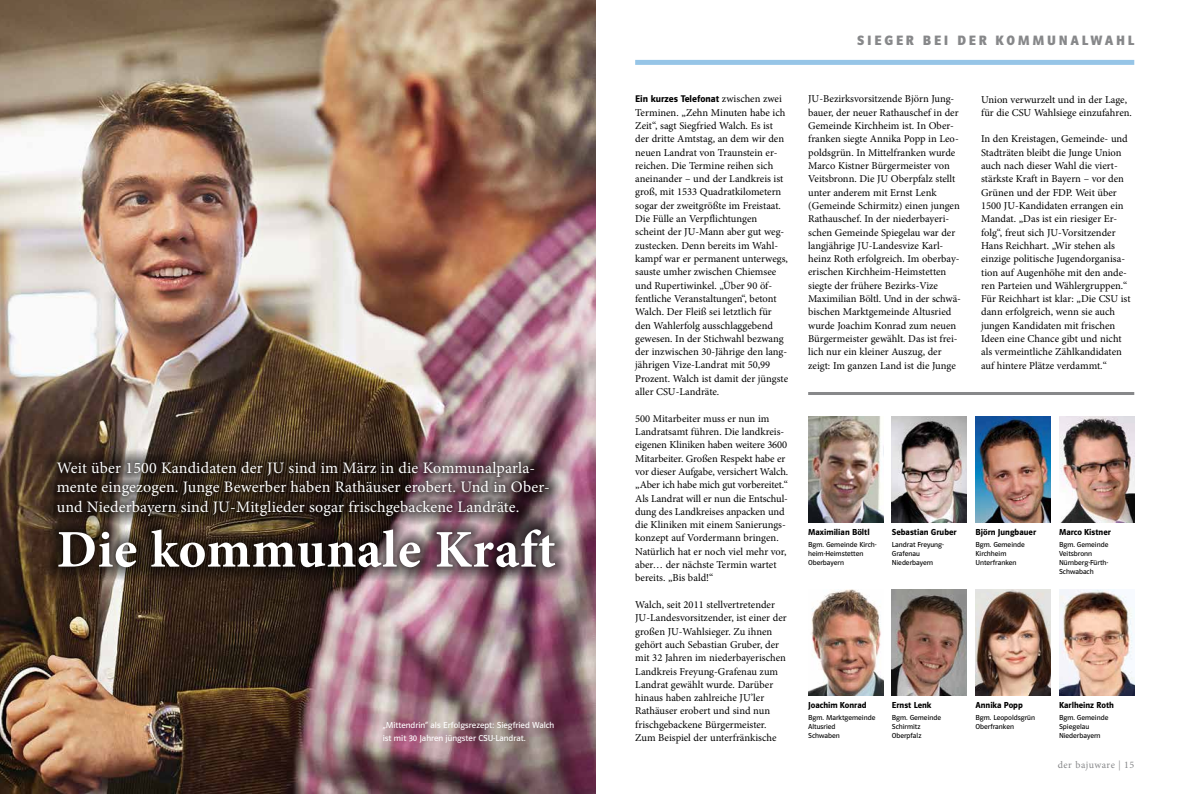
<style>
.page{position:relative;width:1191px;height:794px;background:#fff}
.page>*{position:absolute;margin:0;border:0;box-sizing:border-box;transform-origin:0 0}
.t1{font:700 53px "Minion Pro";letter-spacing:.01em;color:#fff}
.t2{font:16px/19.2px "Minion Pro";letter-spacing:.01em;color:#fff}
.t3{font:700 14px "Polo 22";color:#87888a}
.t4{font:10.5px/13.3px "Minion Pro";color:#000}
.t5{font:600 10px "Polo 22";color:#000}
.t6{font:10px "Minion Pro";letter-spacing:.045em;color:#87888a}
.t7{font:600 9px "Polo 22";color:#000}
.t8{font:9px/13.3px "Polo 22 Buch";color:#fff}
.t9{font:7.5px/9px "Polo 22 Buch";color:#000}
.s1{font-family:"Minion Pro";font-weight:400;font-size:10.5px}
.s2{font-family:"Univers";font-weight:300;font-stretch:condensed}
</style>
<div class="page">
<img style="left:0;top:0;width:595px;height:794px">
<div style="left:635px;top:60px;width:499px;height:5px;background:#96c5e7"></div>
<img style="left:43px;top:447px;width:526px;height:135px">
<img style="left:808px;top:589px;width:75px;height:106px">
<img style="left:975px;top:589px;width:75px;height:106px">
<img style="left:1059px;top:589px;width:75px;height:106px">
<img style="left:891px;top:416px;width:76px;height:106px">
<img style="left:808px;top:416px;width:75px;height:106px">
<img style="left:891px;top:589px;width:76px;height:106px">
<img style="left:1059px;top:416px;width:75px;height:106px">
<hr style="left:808px;top:392px;width:326px;height:3px;background:#87888a">
<img style="left:975px;top:416px;width:75px;height:106px">
<h2 class="t2" style="left:57px;top:458px;width:494px">Weit über 1500 Kandidaten der JU sind im März in die Kommunalparla&shy;mente eingezogen. Junge Bewerber haben Rathäuser erobert. Und in Ober&shy;und Niederbayern sind JU-Mitglieder sogar frischgebackene Landräte.</h2>
<h1 class="t1" style="left:57px;top:512px;width:500px">Die kommunale Kraft</h1>
<p class="t8" style="left:383px;top:718px;width:173px">„Mittendrin“ als Erfolgsrezept: Siegfried Walch ist mit 30 Jahren jüngster CSU-Landrat.</p>
<p class="t5" style="left:635px;top:94px;width:148px">Ein kurzes Telefonat <span class="s1">zwischen zwei</span></p>
<p class="t4" style="left:635px;top:106px;width:154px">Terminen. „Zehn Minuten habe ich Zeit“, sagt Siegfried Walch. Es ist der dritte Amtstag, an dem wir den neuen Landrat von Traunstein er&shy;reichen. Die Termine reihen sich aneinander – und der Landkreis ist groß, mit 1533 Quadratkilometern sogar der zweitgrößte im Freistaat.<br>Die Fülle an Verpflichtungen scheint der JU-Mann aber gut weg&shy;zustecken. Denn bereits im Wahl&shy;kampf war er permanent unterwegs, sauste umher zwischen Chiemsee und Rupertiwinkel. „Über 90 öf&shy;fentliche Veranstaltungen“, betont Walch. Der Fleiß sei letztlich für den Wahlerfolg ausschlaggebend gewesen. In der Stichwahl bezwang der inzwischen 30-Jährige den lang&shy;jährigen Vize-Landrat mit 50,99<br>Prozent. Walch ist damit der jüngste aller CSU-Landräte.</p>
<p class="t4" style="left:635px;top:412px;width:155px">500 Mitarbeiter muss er nun im Landratsamt führen. Die landkreis&shy;eigenen Kliniken haben weitere 3600<br>Mitarbeiter. Großen Respekt habe er vor dieser Aufgabe, versichert Walch. „Aber ich habe mich gut vorbereitet.“ Als Landrat will er nun die Entschul&shy;dung des Landkreises anpacken und die Kliniken mit einem Sanierungs&shy;konzept auf Vordermann bringen.<br>Natürlich hat er noch viel mehr vor, aber… der nächste Termin wartet bereits. „Bis bald!“</p>
<p class="t4" style="left:635px;top:598px;width:153px">Walch, seit 2011 stellvertretender JU-Landesvorsitzender, ist einer der großen JU-Wahlsieger. Zu ihnen gehört auch Sebastian Gruber, der mit 32 Jahren im niederbayerischen Landkreis Freyung-Grafenau zum Landrat gewählt wurde. Darüber hinaus haben zahlreiche JU’ler Rathäuser erobert und sind nun frischgebackene Bürgermeister.<br>Zum Beispiel der unterfränkische</p>
<h3 class="t3" style="left:857px;top:32px;width:21px">SIEGER</h3>
<h3 class="t3" style="left:923px;top:32px;width:9px">BEI</h3>
<h3 class="t3" style="left:957px;top:32px;width:11px">DER</h3>
<h3 class="t3" style="left:995px;top:32px;width:13px">KOMMUNAL</h3>
<h3 class="t3" style="left:1090px;top:32px;width:26px">WAHL</h3>
<p class="t4" style="left:808px;top:92px;width:154px">JU-Bezirksvorsitzende Björn Jung&shy;bauer, der neuer Rathauschef in der Gemeinde Kirchheim ist. In Ober&shy;franken siegte Annika Popp in Leo&shy;poldsgrün. In Mittelfranken wurde Marco Kistner Bürgermeister von Veitsbronn. Die JU Oberpfalz stellt unter anderem mit Ernst Lenk (Gemeinde Schirmitz) einen jungen Rathauschef. In der niederbayeri&shy;schen Gemeinde Spiegelau war der langjährige JU-Landesvize Karl&shy;heinz Roth erfolgreich. Im oberbay&shy;erischen Kirchheim-Heimstetten siegte der frühere Bezirks-Vize Maximilian Böltl. Und in der schwä&shy;bischen Marktgemeinde Altusried wurde Joachim Konrad zum neuen Bürgermeister gewählt. Das ist frei&shy;lich nur ein kleiner Auszug, der zeigt: Im ganzen Land ist die Junge</p>
<p class="t4" style="left:981px;top:93px;width:152px">Union verwurzelt und in der Lage, für die CSU Wahlsiege einzufahren.</p>
<p class="t4" style="left:981px;top:132px;width:151px">In den Kreistagen, Gemeinde- und Stadträten bleibt die Junge Union auch nach dieser Wahl die viert&shy;stärkste Kraft in Bayern – vor den Grünen und der FDP. Weit über 1500 JU-Kandidaten errangen ein Mandat. „Das ist ein riesiger Er&shy;folg“, freut sich JU-Vorsitzender Hans Reichhart. „Wir stehen als einzige politische Jugendorganisa&shy;tion auf Augenhöhe mit den ande&shy;ren Parteien und Wählergruppen.“ Für Reichhart ist klar: „Die CSU ist dann erfolgreich, wenn sie auch jungen Kandidaten mit frischen Ideen eine Chance gibt und nicht als vermeintliche Zählkandidaten auf hintere Plätze verdammt.“</p>
<p class="t7" style="left:808px;top:527px;width:63px">Maximilian Böltl</p>
<p class="t9" style="left:808px;top:540px;width:70px">Bgm. Gemeinde Kirch&shy;heim-Heimstetten<br>Oberbayern</p>
<p class="t7" style="left:891px;top:527px;width:66px">Sebastian Gruber</p>
<p class="t9" style="left:891px;top:540px;width:54px">Landrat Freyung-<br>Grafenau<br>Niederbayern</p>
<p class="t7" style="left:975px;top:527px;width:62px">Björn Jungbauer</p>
<p class="t9" style="left:975px;top:540px;width:51px">Bgm. Gemeinde<br>Kirchheim<br>Unterfranken</p>
<p class="t7" style="left:1059px;top:527px;width:53px">Marco Kistner</p>
<p class="t9" style="left:1059px;top:540px;width:51px">Bgm. Gemeinde<br>Veitsbronn<br>Nürnberg-Fürth-<br>Schwabach</p>
<p class="t7" style="left:808px;top:700px;width:60px">Joachim Konrad</p>
<p class="t9" style="left:808px;top:713px;width:69px">Bgm. Marktgemeinde<br>Altusried<br>Schwaben</p>
<p class="t7" style="left:891px;top:700px;width:41px">Ernst Lenk</p>
<p class="t9" style="left:891px;top:713px;width:51px">Bgm. Gemeinde<br>Schirmitz<br>Oberpfalz</p>
<p class="t7" style="left:975px;top:700px;width:49px">Annika Popp</p>
<p class="t9" style="left:975px;top:713px;width:61px">Bgm. Leopoldsgrün<br>Oberfranken</p>
<p class="t7" style="left:1059px;top:700px;width:56px">Karlheinz Roth</p>
<p class="t9" style="left:1059px;top:713px;width:51px">Bgm. Gemeinde<br>Spiegelau<br>Niederbayern</p>
<p class="t6" style="left:1057px;top:758px;width:78px">der bajuware <span class="s2">|</span> 15</p>
</div>
